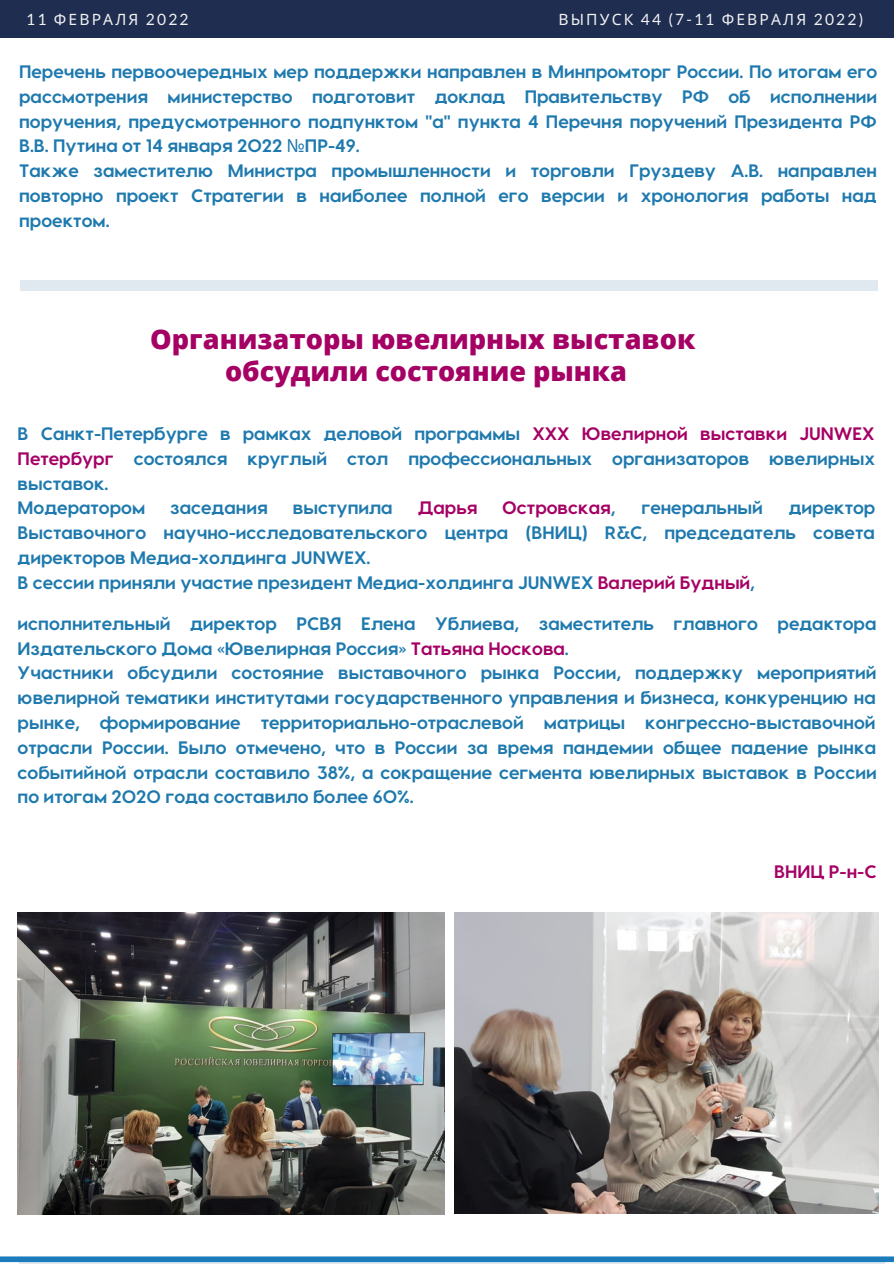
<style>
.page{position:relative;width:894px;height:1264px;background:#fff}
.page>*{position:absolute;margin:0;border:0;box-sizing:border-box;transform-origin:0 0}
.t1{font:800 27.15px "Open Sans";color:#a50064}
.t2{font:800 27px "Open Sans";color:#a50064}
.t3{font:700 18px/24.8px "Visby CF";color:#1e79ae;text-align:justify}
.t4{font:700 18px "Visby CF";color:#a50064}
.t5{font:15.6px "Noto Sans";letter-spacing:.14em;color:#f2f2f2}
.s1{font-family:"Lato"}
.s2{font-family:"Noto Sans";font-weight:400}
.s3{color:#a50064}
.s4{color:#1e79ae}
</style>
<div class="page">
<div style="left:0;top:0;width:893px;height:38px;background:#1e2d50"></div>
<svg style="left:20px;top:1261px;width:864px;height:2px;background:#73acd2"></svg>
<div style="left:0;top:1256px;width:893px;height:5px;background:#1b7bbb"></div>
<div style="left:20px;top:280px;width:857px;height:11px;background:#e0e8f0"></div>
<img style="left:454px;top:912px;width:424px;height:301px">
<img style="left:18px;top:912px;width:426px;height:302px">
<p class="t5" style="left:26px;top:8px;width:164px"><span class="s1">11</span> ФЕВРАЛЯ <span class="s1">2022</span></p>
<p class="t5" style="left:558px;top:8px;width:306px">ВЫПУСК <span class="s1">44 (7-11</span> ФЕВРАЛЯ <span class="s1">2022)</span></p>
<p class="t3" style="left:19px;top:58px;width:859px">Перечень первоочередных мер поддержки направлен в Минпромторг России. По итогам его рассмотрения министерство подготовит доклад Правительству РФ об исполнении поручения, предусмотренного подпунктом "а" пункта 4 Перечня поручений Президента РФ В.В. Путина от 14 января 2022 <span class="s2">№</span>ПР-49.</p>
<p class="t3" style="left:19px;top:157px;width:859px">Также заместителю Министра промышленности и торговли Груздеву А.В. направлен повторно проект Стратегии в наиболее полной его версии и хронология работы над проектом.</p>
<p class="t1" style="left:150px;top:319px;width:546px">Организаторы ювелирных выставок</p>
<p class="t2" style="left:225px;top:352px;width:403px">обсудили состояние рынка</p>
<p class="t3" style="left:18px;top:420px;width:858px">В Санкт-Петербурге в рамках деловой программы <span class="s3">XXX Ювелирной выставки JUNWEX Петербург</span> состоялся круглый стол профессиональных организаторов ювелирных выставок.</p>
<p class="t3" style="left:18px;top:494px;width:129px">Модератором</p>
<p class="t3" style="left:170px;top:494px;width:99px">заседания</p>
<p class="t3" style="left:293px;top:494px;width:101px">выступила</p>
<p class="t4" style="left:417px;top:496px;width:61px">Дарья</p>
<p class="t4" style="left:502px;top:496px;width:115px">Островская<span class="s4">,</span></p>
<p class="t3" style="left:641px;top:494px;width:123px">генеральный</p>
<p class="t3" style="left:18px;top:494px;width:859px;text-indent:770px">директор Выставочного научно-исследовательского центра (ВНИЦ) R&amp;C, председатель совета директоров Медиа-холдинга JUNWEX.</p>
<p class="t3" style="left:18px;top:569px;width:738px">В сессии приняли участие президент Медиа-холдинга JUNWEX <span class="s3">Валерий Будный</span>,</p>
<p class="t3" style="left:18px;top:610px;width:860px">исполнительный директор РСВЯ Елена Ублиева, заместитель главного редактора<br>Издательского Дома «Ювелирная Россия» <span class="s3">Татьяна Носкова</span>.</p>
<p class="t3" style="left:18px;top:659px;width:860px">Участники обсудили состояние выставочного рынка России, поддержку мероприятий ювелирной тематики институтами государственного управления и бизнеса, конкуренцию на рынке, формирование территориально-отраслевой матрицы конгрессно-выставочной отрасли России. Было отмечено, что в России за время пандемии общее падение рынка событийной отрасли составило 38%, а сокращение сегмента ювелирных выставок в России по итогам 2020 года составило более 60%.</p>
<p class="t4" style="left:774px;top:859px;width:104px">ВНИЦ Р-н-С</p>
</div>
